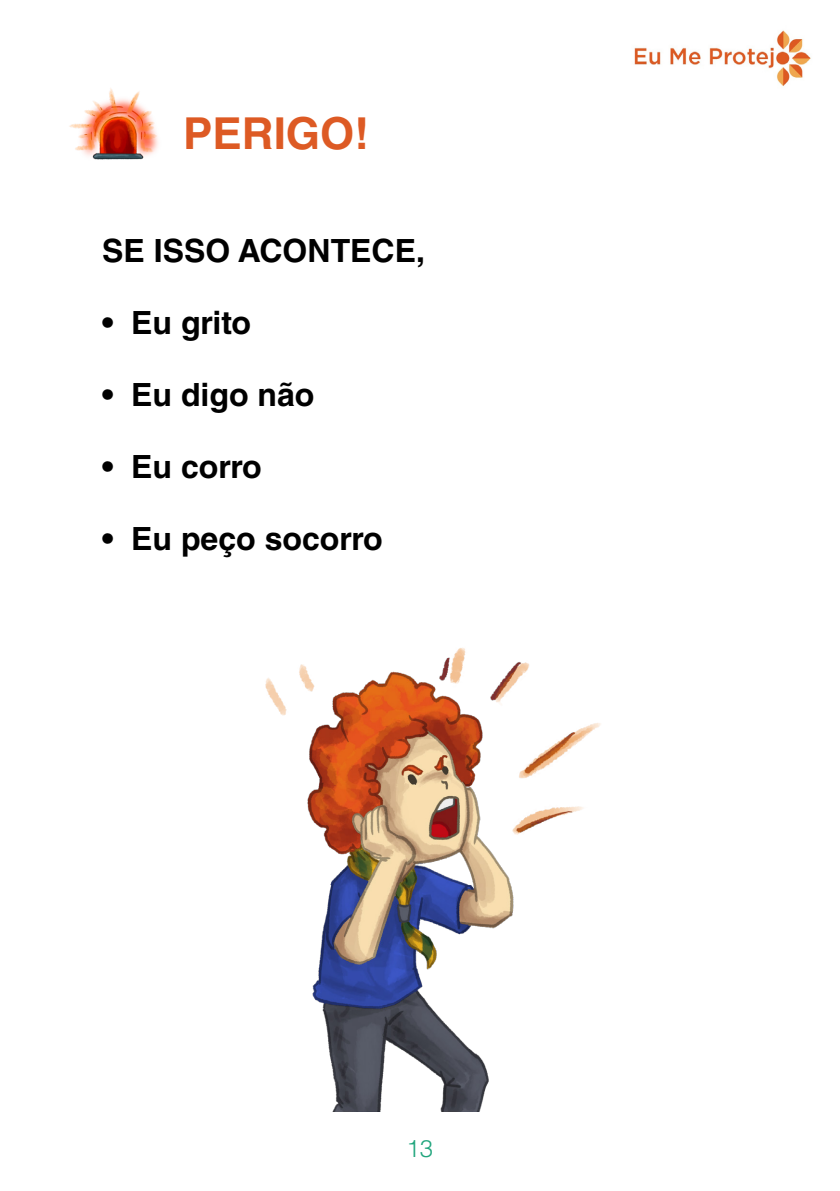
<style>
.page{position:relative;width:840px;height:1191px;background:#fff}
.page>*{position:absolute;margin:0;border:0;box-sizing:border-box;transform-origin:0 0}
.t1{font:700 44px "Helvetica LT Std";color:#dd5a24}
.t2{font:700 32px "Helvetica LT Std";color:#000}
.t3{font:300 24px "Helvetica LT Std";color:#21a57d}
</style>
<div class="page">
<img style="left:634px;top:30px;width:177px;height:57px">
<img style="left:69px;top:88px;width:89px;height:72px">
<img style="left:265px;top:648px;width:336px;height:463px">
<p class="t1" style="left:183px;top:107px;width:187px">PERIGO!</p>
<p class="t2" style="left:102px;top:231px;width:324px">SE ISSO ACONTECE,</p>
<p class="t2" style="left:102px;top:303px;width:150px">• Eu grito</p>
<p class="t2" style="left:102px;top:375px;width:214px">• Eu digo não</p>
<p class="t2" style="left:102px;top:447px;width:161px">• Eu corro</p>
<p class="t2" style="left:102px;top:519px;width:282px">• Eu peço socorro</p>
<p class="t3" style="left:406px;top:1133px;width:28px">13</p>
</div>
